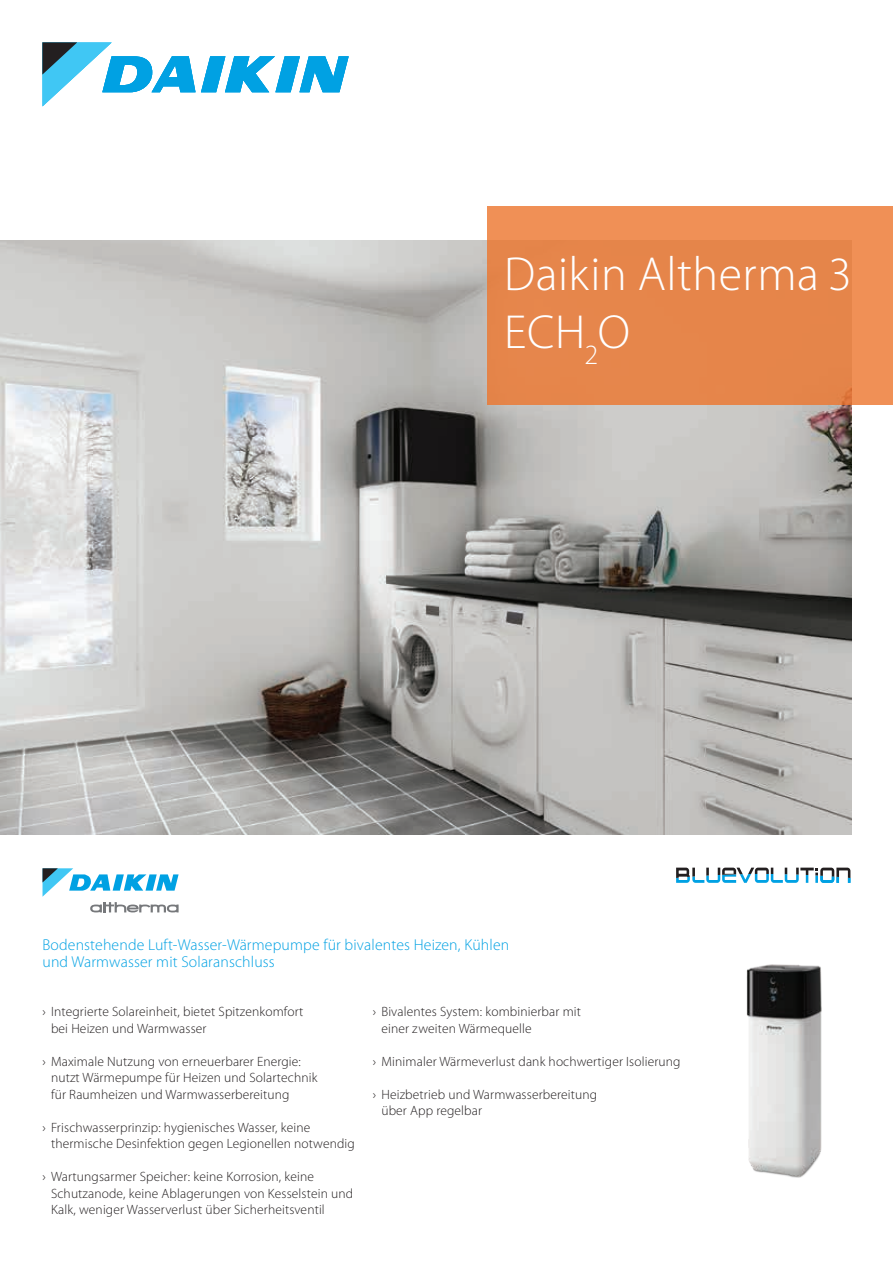
<style>
.page{position:relative;width:893px;height:1263px;background:#fff}
.page>*{position:absolute;margin:0;border:0;box-sizing:border-box;transform-origin:0 0}
.t1{font:300 48px/57.6px "Myriad Pro";letter-spacing:.01em;color:#fff}
.t2{font:300 15.75px/16.5px "Myriad Pro";letter-spacing:.01em;color:#00a1e3}
.t3{font:300 13.5px/16.5px "Myriad Pro";letter-spacing:.01em;color:#231f20}
</style>
<div class="page">
<svg style="left:43px;top:43px;width:306px;height:63px"></svg>
<img style="left:0;top:241px;width:851px;height:594px">
<div style="left:487px;top:207px;width:406px;height:198px;background:#e6864b"></div>
<img style="left:746px;top:964px;width:76px;height:214px">
<svg style="left:43px;top:868px;width:136px;height:44px"></svg>
<svg style="left:676px;top:868px;width:174px;height:15px"></svg>
<h1 class="t1" style="left:504px;top:246px;width:348px">Daikin Altherma 3<br>ECH<sub>2</sub>O</h1>
<p class="t2" style="left:43px;top:937px;width:468px">Bodenstehende Luft-Wasser-Wärmepumpe für bivalentes Heizen, Kühlen und Warmwasser mit Solaranschluss</p>
<p class="t3" style="left:51px;top:1003px;width:254px;text-indent:-9px">› Integrierte Solareinheit, bietet Spitzenkomfort bei Heizen und Warmwasser</p>
<p class="t3" style="left:51px;top:1053px;width:268px;text-indent:-9px">› Maximale Nutzung von erneuerbarer Energie: nutzt Wärmepumpe für Heizen und Solartechnik für Raumheizen und Warmwasserbereitung</p>
<p class="t3" style="left:51px;top:1119px;width:305px;text-indent:-9px">› Frischwasserprinzip: hygienisches Wasser, keine thermische Desinfektion gegen Legionellen notwendig</p>
<p class="t3" style="left:51px;top:1168px;width:304px;text-indent:-9px">› Wartungsarmer Speicher: keine Korrosion, keine<br>Schutzanode, keine Ablagerungen von Kesselstein und<br>Kalk, weniger Wasserverlust über Sicherheitsventil</p>
<p class="t3" style="left:381px;top:1003px;width:201px;text-indent:-9px">› Bivalentes System: kombinierbar mit einer zweiten Wärmequelle</p>
<p class="t3" style="left:373px;top:1053px;width:309px">› Minimaler Wärmeverlust dank hochwertiger Isolierung</p>
<p class="t3" style="left:381px;top:1086px;width:217px;text-indent:-9px">› Heizbetrieb und Warmwasserbereitung über App regelbar</p>
</div>
